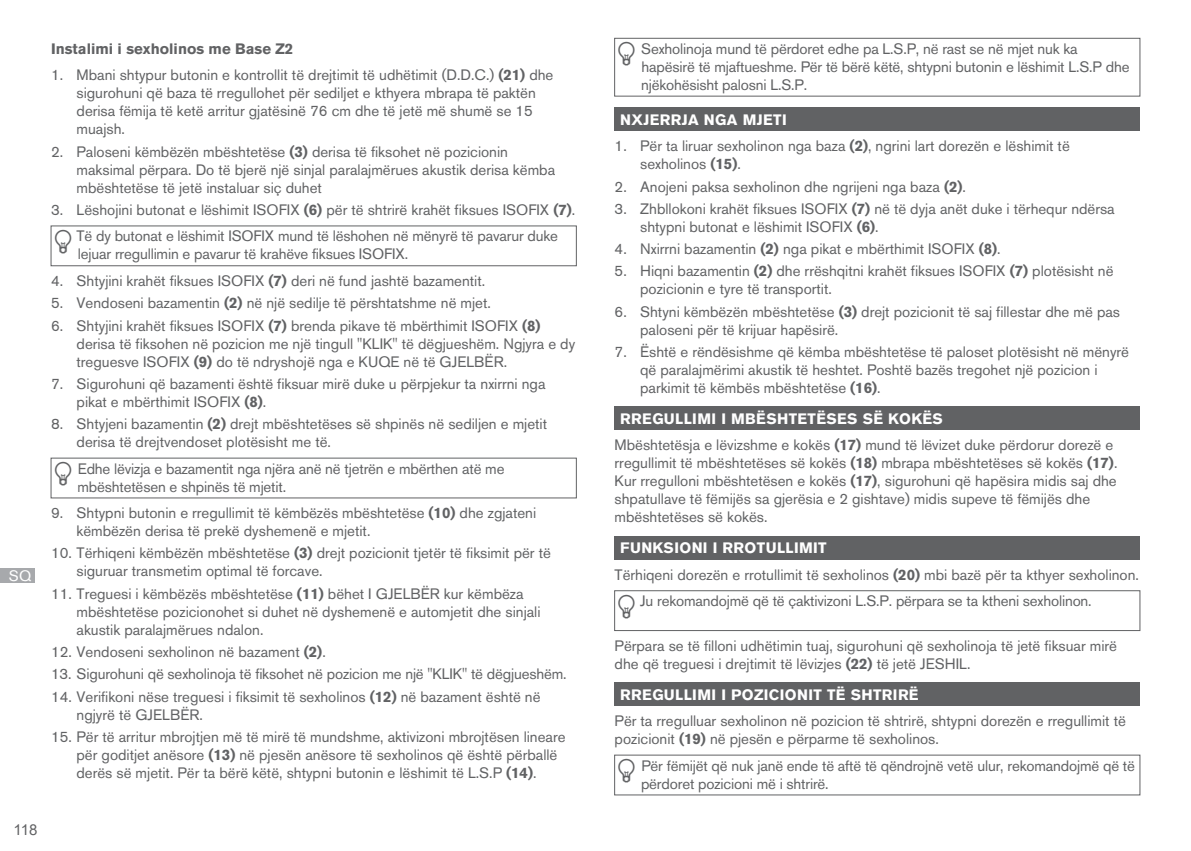
<style>
.page{position:relative;width:1191px;height:851px;background:#fff}
.page>*{position:absolute;margin:0;border:0;box-sizing:border-box;transform-origin:0 0}
.t1{font:15px/18px "Akzidenz Grotesk Pro";color:#616264}
.t2{font:700 15px "Akzidenz Grotesk Pro";letter-spacing:.025em;color:#fff}
.t3{font:700 15px "Akzidenz Grotesk Pro";color:#616264}
.t4{font:15px "Arial";color:#616264}
.t5{font:15px "Akzidenz Grotesk Pro";color:#fff}
.s1{font-weight:700}
.s2{font-weight:700;color:#fff}
</style>
<div class="page">
<div style="left:0;top:568px;width:34px;height:15px;background:#a7a9ac"></div>
<div style="left:51px;top:225px;width:526px;height:41px;border:1px solid #616264"></div>
<div style="left:51px;top:457px;width:526px;height:41px;border:1px solid #616264"></div>
<div style="left:614px;top:38px;width:526px;height:58px;border:1px solid #616264"></div>
<div style="left:614px;top:108px;width:526px;height:23px;background:#616264"></div>
<div style="left:614px;top:406px;width:526px;height:24px;background:#616264"></div>
<div style="left:614px;top:536px;width:526px;height:23px;background:#616264"></div>
<div style="left:614px;top:590px;width:526px;height:40px;border:1px solid #616264"></div>
<div style="left:614px;top:682px;width:526px;height:23px;background:#616264"></div>
<p class="t5" style="left:9px;top:566px;width:24px">SQ</p>
<p class="t3" style="left:51px;top:39px;width:244px">Instalimi i sexholinos me Base Z2</p>
<p class="t1" style="left:77px;top:66px;width:478px;text-indent:-26px">1. Mbani shtypur butonin e kontrollit të drejtimit të udhëtimit (D.D.C.) <span class="s1">(21)</span> dhe sigurohuni që baza të rregullohet për sediljet e kthyera mbrapa të paktën derisa fëmija të ketë arritur gjatësinë 76 cm dhe të jetë më shumë se 15 muajsh.</p>
<p class="t1" style="left:77px;top:142px;width:480px;text-indent:-26px">2. Paloseni këmbëzën mbështetëse <span class="s1">(3)</span> derisa të fiksohet në pozicionin maksimal përpara. Do të bjerë një sinjal paralajmërues akustik derisa këmba mbështetëse të jetë instaluar siç duhet</p>
<p class="t1" style="left:51px;top:196px;width:526px;line-height:26.4px;text-align:center">3. Lëshojini butonat e lëshimit ISOFIX <span class="s1">(6)</span> për të shtrirë krahët fiksues ISOFIX <span class="s1">(7)</span>.<br>Të dy butonat e lëshimit ISOFIX mund të lëshohen në mënyrë të pavarur duke</p>
<p class="t1" style="left:78px;top:245px;width:332px">lejuar rregullimin e pavarur të krahëve fiksues ISOFIX.</p>
<p class="t1" style="left:51px;top:271px;width:436px">4. Shtyjini krahët fiksues ISOFIX <span class="s1">(7)</span> deri në fund jashtë bazamentit.</p>
<p class="t1" style="left:51px;top:294px;width:441px">5. Vendoseni bazamentin <span class="s1">(2)</span> në një sedilje të përshtatshme në mjet.</p>
<p class="t1" style="left:77px;top:316px;width:500px;text-indent:-26px">6. Shtyjini krahët fiksues ISOFIX <span class="s1">(7)</span> brenda pikave të mbërthimit ISOFIX <span class="s1">(8) </span>derisa të fiksohen në pozicion me një tingull "KLIK" të dëgjueshëm. Ngjyra e dy treguesve ISOFIX <span class="s1">(9)</span> do të ndryshojë nga e KUQE në të GJELBËR.</p>
<p class="t1" style="left:77px;top:374px;width:470px;text-indent:-26px">7. Sigurohuni që bazamenti është fiksuar mirë duke u përpjekur ta nxirrni nga pikat e mbërthimit ISOFIX <span class="s1">(8)</span>.</p>
<p class="t1" style="left:77px;top:414px;width:472px;text-indent:-26px">8. Shtyjeni bazamentin <span class="s1">(2)</span> drejt mbështetëses së shpinës në sediljen e mjetit derisa të drejtvendoset plotësisht me të.</p>
<p class="t1" style="left:77px;top:459px;width:428px">Edhe lëvizja e bazamentit nga njëra anë në tjetrën e mbërthen atë me mbështetësen e shpinës të mjetit.</p>
<p class="t1" style="left:77px;top:504px;width:461px;text-indent:-26px">9. Shtypni butonin e rregullimit të këmbëzës mbështetëse <span class="s1">(10)</span> dhe zgjateni këmbëzën derisa të prekë dyshemenë e mjetit.</p>
<p class="t1" style="left:77px;top:544px;width:476px;text-indent:-26px">10. Tërhiqeni këmbëzën mbështetëse <span class="s1">(3)</span> drejt pozicionit tjetër të fiksimit për të siguruar transmetim optimal të forcave.</p>
<p class="t1" style="left:77px;top:584px;width:465px;text-indent:-26px">11. Treguesi i këmbëzës mbështetëse <span class="s1">(11)</span> bëhet I GJELBËR kur këmbëza mbështetëse pozicionohet si duhet në dyshemenë e automjetit dhe sinjali akustik paralajmërues ndalon.</p>
<p class="t1" style="left:51px;top:642px;width:276px">12. Vendoseni sexholinon në bazament <span class="s1">(2)</span>.</p>
<p class="t1" style="left:51px;top:664px;width:517px">13. Sigurohuni që sexholinoja të fiksohet në pozicion me një "KLIK" të dëgjueshëm.</p>
<p class="t1" style="left:77px;top:687px;width:465px;text-indent:-26px">14. Verifikoni nëse treguesi i fiksimit të sexholinos <span class="s1">(12)</span> në bazament është në ngjyrë të GJELBËR.</p>
<p class="t1" style="left:77px;top:727px;width:490px;text-indent:-26px">15. Për të arritur mbrojtjen më të mirë të mundshme, aktivizoni mbrojtësen lineare për goditjet anësore <span class="s1">(13)</span> në pjesën anësore të sexholinos që është përballë derës së mjetit. Për ta bërë këtë, shtypni butonin e lëshimit të L.S.P <span class="s1">(14)</span>.</p>
<p class="t4" style="left:14px;top:819px;width:25px">118</p>
<p class="t1" style="left:641px;top:39px;width:490px">Sexholinoja mund të përdoret edhe pa L.S.P, në rast se në mjet nuk ka hapësirë të mjaftueshme. Për të bërë këtë, shtypni butonin e lëshimit L.S.P dhe njëkohësisht palosni L.S.P.</p>
<p class="t2" style="left:620px;top:110px;width:168px">NXJERRJA NGA MJETI</p>
<p class="t1" style="left:640px;top:137px;width:431px;text-indent:-26px">1. Për ta liruar sexholinon nga baza <span class="s1">(2)</span>, ngrini lart dorezën e lëshimit të sexholinos <span class="s1">(15)</span>.</p>
<p class="t1" style="left:614px;top:177px;width:353px">2. Anojeni paksa sexholinon dhe ngrijeni nga baza <span class="s1">(2)</span>.</p>
<p class="t1" style="left:640px;top:199px;width:476px;text-indent:-26px">3. Zhbllokoni krahët fiksues ISOFIX <span class="s1">(7)</span> në të dyja anët duke i tërhequr ndërsa shtypni butonat e lëshimit ISOFIX <span class="s1">(6)</span>.</p>
<p class="t1" style="left:614px;top:240px;width:387px">4. Nxirrni bazamentin <span class="s1">(2)</span> nga pikat e mbërthimit ISOFIX <span class="s1">(8)</span>.</p>
<p class="t1" style="left:640px;top:262px;width:475px;text-indent:-26px">5. Hiqni bazamentin <span class="s1">(2)</span> dhe rrëshqitni krahët fiksues ISOFIX <span class="s1">(7)</span> plotësisht në pozicionin e tyre të transportit.</p>
<p class="t1" style="left:640px;top:302px;width:481px;text-indent:-26px">6. Shtyni këmbëzën mbështetëse <span class="s1">(3)</span> drejt pozicionit të saj fillestar dhe më pas paloseni për të krijuar hapësirë.</p>
<p class="t1" style="left:640px;top:342px;width:490px;text-indent:-26px">7. Është e rëndësishme që këmba mbështetëse të paloset plotësisht në mënyrë që paralajmërimi akustik të heshtet. Poshtë bazës tregohet një pozicion i parkimit të këmbës mbështetëse <span class="s1">(16)</span>.</p>
<p class="t1" style="left:614px;top:405px;width:500px;line-height:26.4px;text-indent:6px"><span class="s2">RREGULLIMI I MBËSHTETËSES SË KOKËS<br></span>Mbështetësja e lëvizshme e kokës <span class="s1">(17)</span> mund të lëvizet duke përdorur dorezë e</p>
<p class="t1" style="left:614px;top:454px;width:504px">rregullimit të mbështetëses së kokës <span class="s1">(18)</span> mbrapa mbështetëses së kokës <span class="s1">(17)</span>.<br>Kur rregulloni mbështetësen e kokës <span class="s1">(17)</span>, sigurohuni që hapësira midis saj dhe shpatullave të fëmijës sa gjerësia e 2 gishtave) midis supeve të fëmijës dhe mbështetëses së kokës.</p>
<p class="t2" style="left:620px;top:538px;width:208px">FUNKSIONI I RROTULLIMIT</p>
<p class="t1" style="left:614px;top:565px;width:526px">Tërhiqeni dorezën e rrotullimit të sexholinos <span class="s1">(20)</span> mbi bazë për ta kthyer sexholinon.</p>
<p class="t1" style="left:640px;top:592px;width:453px">Ju rekomandojmë që të çaktivizoni L.S.P. përpara se ta ktheni sexholinon.</p>
<p class="t1" style="left:614px;top:636px;width:504px">Përpara se të filloni udhëtimin tuaj, sigurohuni që sexholinoja të jetë fiksuar mirë dhe që treguesi i drejtimit të lëvizjes <span class="s1">(22)</span> të jetë JESHIL.</p>
<p class="t2" style="left:620px;top:684px;width:300px">RREGULLIMI I POZICIONIT TË SHTRIRË</p>
<p class="t1" style="left:614px;top:711px;width:513px">Për ta rregulluar sexholinon në pozicion të shtrirë, shtypni dorezën e rregullimit të pozicionit <span class="s1">(19)</span> në pjesën e përparme të sexholinos.</p>
<p class="t1" style="left:641px;top:756px;width:495px">Për fëmijët që nuk janë ende të aftë të qëndrojnë vetë ulur, rekomandojmë që të përdoret pozicioni më i shtrirë.</p>
</div>
